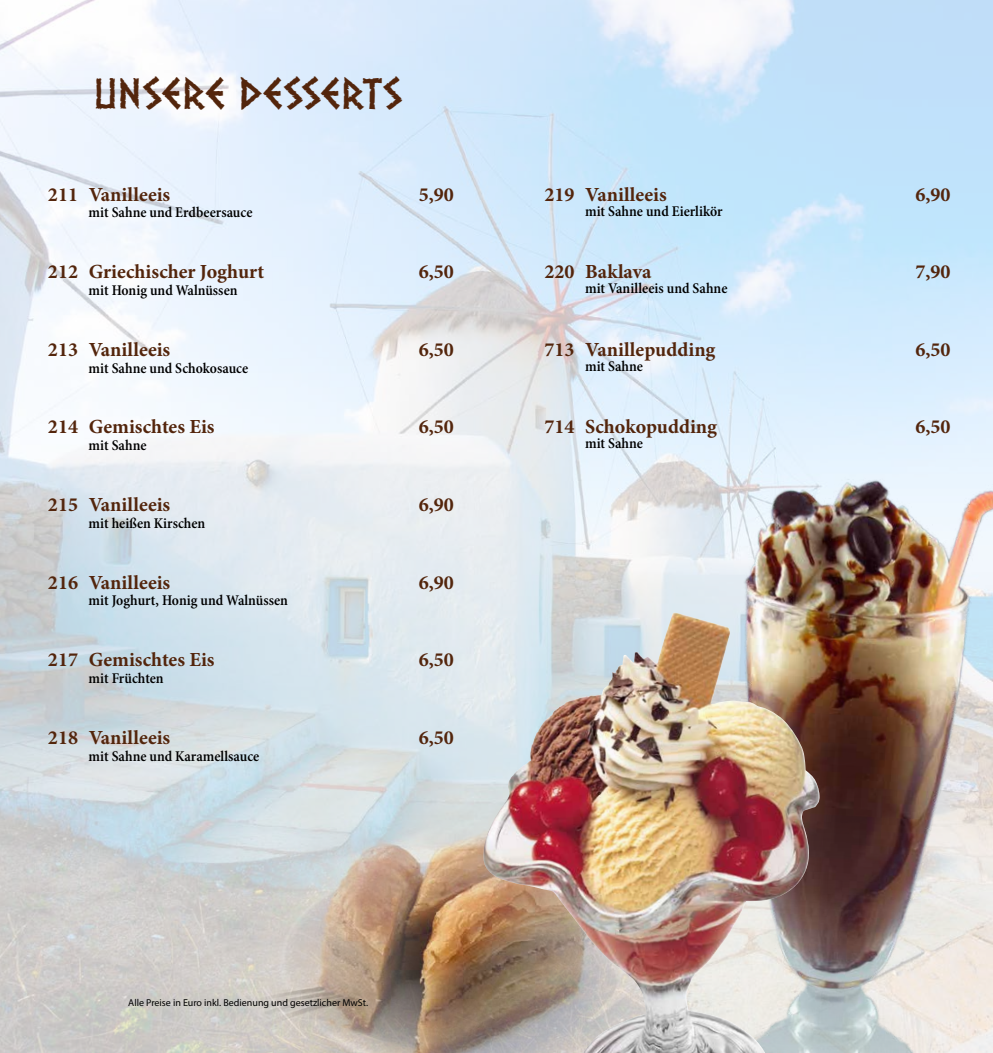
<style>
.page{position:relative;width:993px;height:1053px;background:#fff}
.page>*{position:absolute;margin:0;border:0;box-sizing:border-box;transform-origin:0 0}
.t1{font:36.25px "Dalek";letter-spacing:-.02em;color:#53250c}
.t2{font:700 20px "Minion Pro";color:#53250c}
.t3{font:600 condensed 15px "Minion Pro";color:#000}
.t4{font:10px "Myriad Pro";color:#000}
</style>
<div class="page">
<img style="left:0;top:0;width:992px;height:1052px">
<img style="left:247px;top:811px;width:236px;height:241px">
<img style="left:696px;top:464px;width:296px;height:588px">
<img style="left:483px;top:612px;width:336px;height:440px">
<h1 class="t1" style="left:94px;top:82px;width:310px">UNSERE DESSERTS</h1>
<p class="t2" style="left:48px;top:180px;width:124px">211 Vanilleeis</p>
<p class="t2" style="left:418px;top:180px;width:37px">5,90</p>
<p class="t3" style="left:89px;top:204px;width:165px">mit Sahne und Erdbeersauce</p>
<p class="t2" style="left:48px;top:258px;width:218px">212 Griechischer Joghurt</p>
<p class="t2" style="left:418px;top:258px;width:37px">6,50</p>
<p class="t3" style="left:89px;top:281px;width:150px">mit Honig und Walnüssen</p>
<p class="t2" style="left:48px;top:335px;width:124px">213 Vanilleeis</p>
<p class="t2" style="left:418px;top:335px;width:37px">6,50</p>
<p class="t3" style="left:89px;top:359px;width:161px">mit Sahne und Schokosauce</p>
<p class="t2" style="left:48px;top:413px;width:168px">214 Gemischtes Eis</p>
<p class="t2" style="left:418px;top:413px;width:37px">6,50</p>
<p class="t3" style="left:89px;top:436px;width:59px">mit Sahne</p>
<p class="t2" style="left:48px;top:490px;width:124px">215 Vanilleeis</p>
<p class="t2" style="left:418px;top:490px;width:37px">6,90</p>
<p class="t3" style="left:89px;top:514px;width:118px">mit heißen Kirschen</p>
<p class="t2" style="left:48px;top:568px;width:124px">216 Vanilleeis</p>
<p class="t2" style="left:418px;top:568px;width:37px">6,90</p>
<p class="t3" style="left:89px;top:591px;width:201px">mit Joghurt, Honig und Walnüssen</p>
<p class="t2" style="left:48px;top:645px;width:168px">217 Gemischtes Eis</p>
<p class="t2" style="left:418px;top:645px;width:37px">6,50</p>
<p class="t3" style="left:89px;top:669px;width:76px">mit Früchten</p>
<p class="t2" style="left:48px;top:723px;width:124px">218 Vanilleeis</p>
<p class="t2" style="left:418px;top:723px;width:37px">6,50</p>
<p class="t3" style="left:89px;top:746px;width:172px">mit Sahne und Karamellsauce</p>
<p class="t2" style="left:544px;top:180px;width:124px">219 Vanilleeis</p>
<p class="t2" style="left:915px;top:180px;width:37px">6,90</p>
<p class="t3" style="left:585px;top:202px;width:139px">mit Sahne und Eierlikör</p>
<p class="t2" style="left:544px;top:258px;width:108px">220 Baklava</p>
<p class="t2" style="left:915px;top:258px;width:37px">7,90</p>
<p class="t3" style="left:585px;top:279px;width:144px">mit Vanilleeis und Sahne</p>
<p class="t2" style="left:544px;top:335px;width:172px">713 Vanillepudding</p>
<p class="t2" style="left:915px;top:335px;width:37px">6,50</p>
<p class="t3" style="left:585px;top:357px;width:59px">mit Sahne</p>
<p class="t2" style="left:544px;top:413px;width:174px">714 Schokopudding</p>
<p class="t2" style="left:915px;top:413px;width:37px">6,50</p>
<p class="t3" style="left:585px;top:434px;width:59px">mit Sahne</p>
<p class="t4" style="left:128px;top:995px;width:241px">Alle Preise in Euro inkl. Bedienung und gesetzlicher MwSt.</p>
</div>
